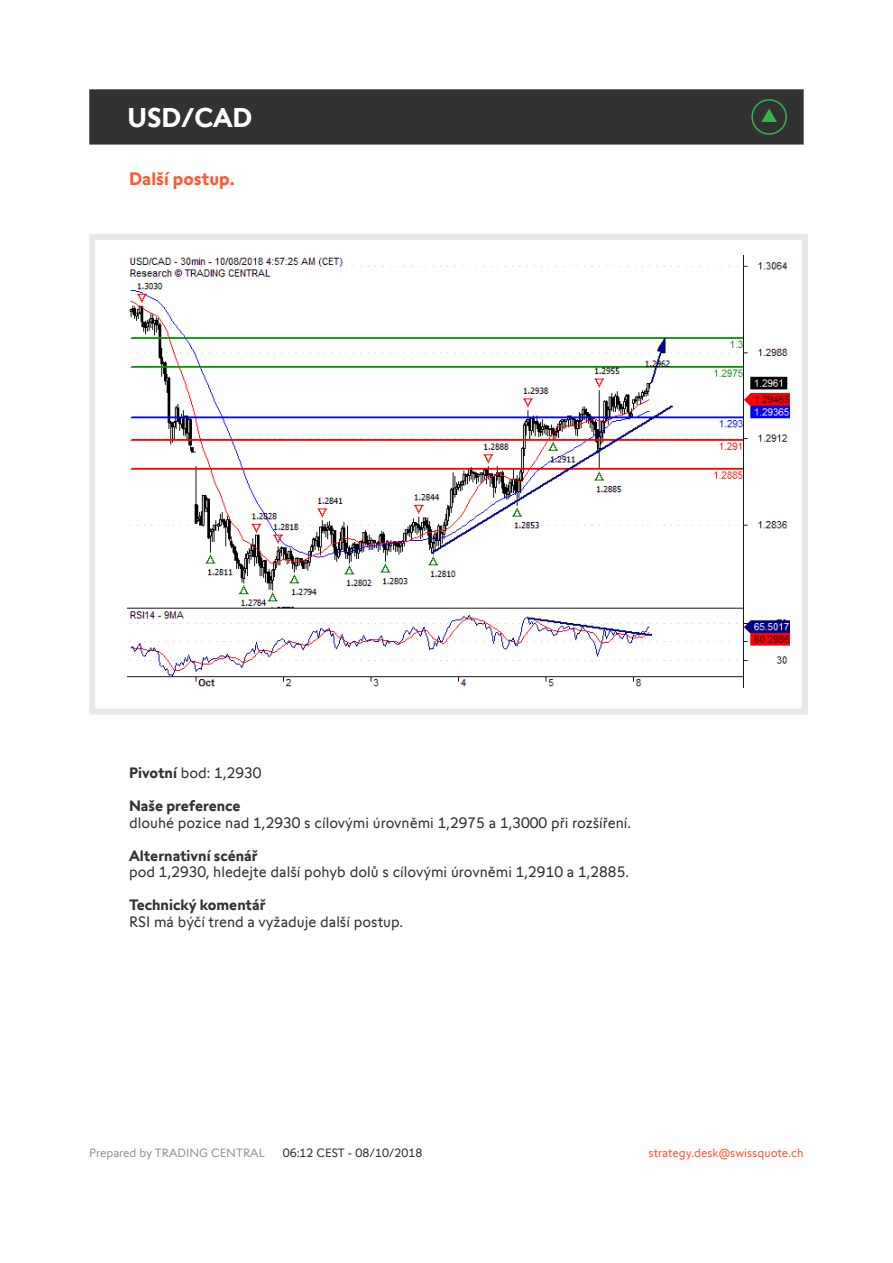
<style>
.page{position:relative;width:893px;height:1263px;background:#fff}
.page>*{position:absolute;margin:0;border:0;box-sizing:border-box;transform-origin:0 0}
.t1{font:700 27px "Swissquote CT";color:#fff}
.t2{font:700 18px "Swissquote CT";color:#fa5b35}
.t3{font:15px "Swissquote CT";color:#323232}
.t4{font:700 15px "Swissquote CT";color:#323232}
.t5{font:12px "Swissquote CT";color:#fa5b35}
.t6{font:12px "Swissquote CT";color:#939598}
.t7{font:12px "Swissquote CT";color:#323232}
.s1{font-weight:700}
</style>
<div class="page">
<div style="left:89px;top:234px;width:719px;height:480px;border:6px solid #e9e8e7"></div>
<div style="left:89px;top:89px;width:715px;height:56px;background:#323232;border:2px solid #323232"></div>
<img style="left:128px;top:255px;width:661px;height:432px">
<svg style="left:751px;top:99px;width:36px;height:36px"></svg>
<h1 class="t1" style="left:128px;top:101px;width:126px">USD/CAD</h1>
<p class="t2" style="left:129px;top:168px;width:107px">Další postup.</p>
<p class="t3" style="left:129px;top:764px;width:134px"><span class="s1">Pivotní</span> bod: 1,2930</p>
<p class="t4" style="left:129px;top:797px;width:113px">Naše preference</p>
<p class="t3" style="left:129px;top:814px;width:503px">dlouhé pozice nad 1,2930 s cílovými úrovněmi 1,2975 a 1,3000 při rozšíření.</p>
<p class="t4" style="left:129px;top:846px;width:130px">Alternativní scénář</p>
<p class="t3" style="left:129px;top:863px;width:501px">pod 1,2930, hledejte další pohyb dolů s cílovými úrovněmi 1,2910 a 1,2885.</p>
<p class="t4" style="left:129px;top:896px;width:138px">Technický komentář</p>
<p class="t3" style="left:129px;top:913px;width:276px">RSI má býčí trend a vyžaduje další postup.</p>
<p class="t6" style="left:89px;top:1145px;width:177px">Prepared by TRADING CENTRAL</p>
<p class="t7" style="left:283px;top:1145px;width:141px">06:12 CEST - 08/10/2018</p>
<p class="t5" style="left:649px;top:1145px;width:157px">strategy.desk@swissquote.ch</p>
</div>
